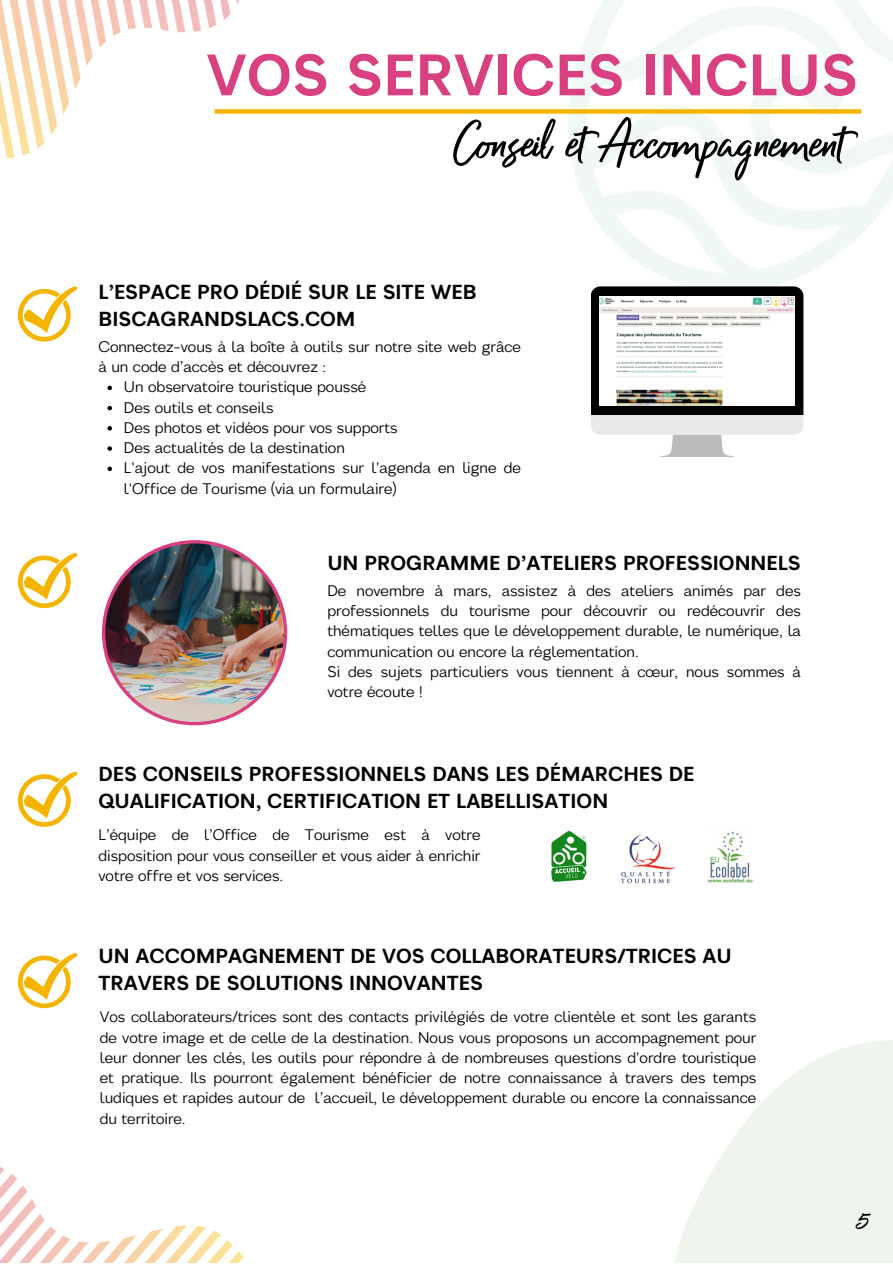
<style>
.page{position:relative;width:893px;height:1264px;background:#fff}
.page>*{position:absolute;margin:0;border:0;box-sizing:border-box;transform-origin:0 0}
.t1{font:63px "Radiant Beauty";color:#000}
.t2{font:700 57px "Landea";color:#d94081}
.t3{font:31.05px "Radiant Beauty";color:#000}
.t4{font:700 19.8px/27px "Landea";color:#000}
.t5{font:15px/20.2px "Landea";color:#000;text-align:justify}
</style>
<div class="page">
<img style="left:102px;top:540px;width:185px;height:185px">
<img style="left:551px;top:831px;width:36px;height:51px">
<img style="left:707px;top:831px;width:46px;height:52px">
<img style="left:620px;top:834px;width:56px;height:50px">
<svg style="left:675px;top:1040px;width:217px;height:222px;fill:#eff4ec"></svg>
<svg style="left:591px;top:286px;width:212px;height:171px"></svg>
<img style="left:599px;top:296px;width:195px;height:110px">
<svg style="left:0;top:1167px;width:244px;height:95px"></svg>
<svg style="left:107px;top:385px;width:5px;height:5px"></svg>
<svg style="left:107px;top:406px;width:5px;height:4px"></svg>
<svg style="left:107px;top:426px;width:5px;height:4px"></svg>
<svg style="left:107px;top:446px;width:5px;height:5px"></svg>
<svg style="left:107px;top:466px;width:5px;height:5px"></svg>
<svg style="left:0;top:0;width:239px;height:159px"></svg>
<div style="left:214px;top:109px;width:647px;height:5px;background:#f5b400"></div>
<svg style="left:18px;top:286px;width:59px;height:55px"></svg>
<svg style="left:18px;top:553px;width:59px;height:55px"></svg>
<svg style="left:18px;top:771px;width:59px;height:55px"></svg>
<svg style="left:18px;top:953px;width:59px;height:55px"></svg>
<p class="t2" style="left:206px;top:39px;width:653px">VOS SERVICES INCLUS</p>
<p class="t1" style="left:452px;top:108px;width:392px">Conseil et Accompagnement</p>
<p class="t4" style="left:98px;top:278px;width:380px">L’ESPACE PRO DÉDIÉ SUR LE SITE WEB<br>BISCAGRANDSLACS.COM</p>
<p class="t5" style="left:98px;top:336px;width:424px">Connectez-vous à la boîte à outils sur notre site web grâce à un code d’accès et découvrez :</p>
<p class="t5" style="left:124px;top:377px;width:244px">Un observatoire touristique poussé</p>
<p class="t5" style="left:124px;top:397px;width:151px">Des outils et conseils</p>
<p class="t5" style="left:124px;top:417px;width:275px">Des photos et vidéos pour vos supports</p>
<p class="t5" style="left:124px;top:437px;width:222px">Des actualités de la destination</p>
<p class="t5" style="left:124px;top:457px;width:398px">L'ajout de vos manifestations sur l'agenda en ligne de l'Office de Tourisme (via un formulaire)</p>
<p class="t4" style="left:327px;top:549px;width:475px">UN PROGRAMME D’ATELIERS PROFESSIONNELS</p>
<p class="t5" style="left:327px;top:580px;width:475px">De novembre à mars, assistez à des ateliers animés par des professionnels du tourisme pour découvrir ou redécouvrir des thématiques telles que le développement durable, le numérique, la communication ou encore la réglementation.</p>
<p class="t5" style="left:327px;top:661px;width:475px">Si des sujets particuliers vous tiennent à cœur, nous sommes à votre écoute !</p>
<p class="t4" style="left:98px;top:760px;width:597px">DES CONSEILS PROFESSIONNELS DANS LES DÉMARCHES DE<br>QUALIFICATION, CERTIFICATION ET LABELLISATION</p>
<p class="t5" style="left:98px;top:824px;width:383px">L’équipe de l’Office de Tourisme est à votre disposition pour vous conseiller et vous aider à enrichir votre offre et vos services.</p>
<p class="t4" style="left:98px;top:942px;width:635px">UN ACCOMPAGNEMENT DE VOS COLLABORATEURS/TRICES AU<br>TRAVERS DE SOLUTIONS INNOVANTES</p>
<p class="t5" style="left:100px;top:1006px;width:658px">Vos collaborateurs/trices sont des contacts privilégiés de votre clientèle et sont les garants de votre image et de celle de la destination. Nous vous proposons un accompagnement pour leur donner les clés, les outils pour répondre à de nombreuses questions d'ordre touristique et pratique. Ils pourront également bénéficier de notre connaissance à travers des temps ludiques et rapides autour de l’accueil, le développement durable ou encore la connaissance du territoire.</p>
<p class="t3" style="left:856px;top:1203px;width:15px">5</p>
</div>
